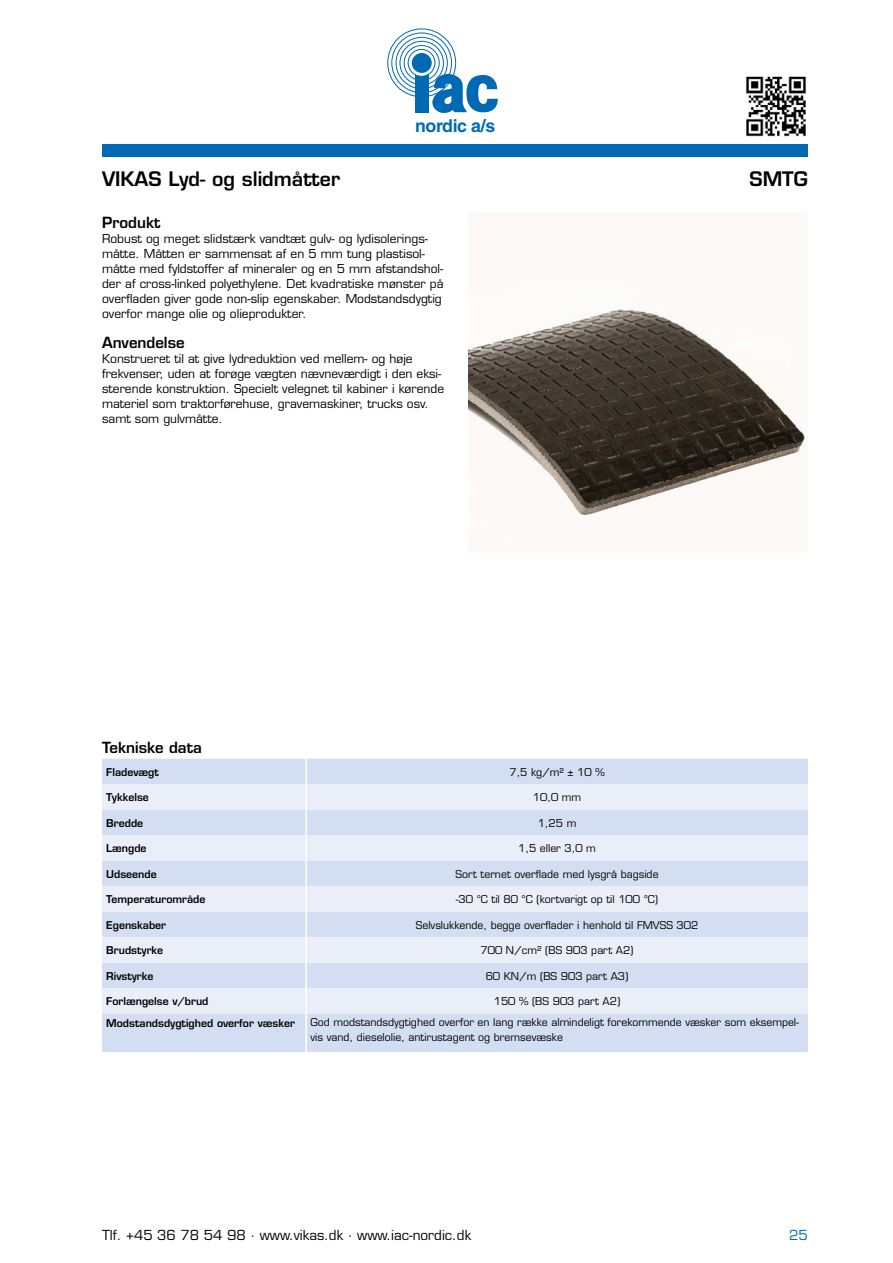
<style>
.page{position:relative;width:893px;height:1263px;background:#fff}
.page>*{position:absolute;margin:0;border:0;box-sizing:border-box;transform-origin:0 0}
.t1{font:600 19.5px "Eurostile";color:#000}
.t2{font:700 17.7px "Helvetica";letter-spacing:-.02em;color:#006ab3}
.t3{font:600 15px "Eurostile";color:#000}
.t4{font:13.5px "Eurostile";color:#000}
.t5{font:13.5px "Eurostile";color:#006bb5}
.t6{font:12px/15px "Eurostile";color:#000}
.t7{font:10.5px/15px "Eurostile";color:#000}
.t8{font:600 10.5px "Eurostile";color:#000}
</style>
<div class="page">
<img style="left:746px;top:76px;width:60px;height:61px">
<img style="left:468px;top:305px;width:340px;height:217px">
<div style="left:102px;top:759px;width:706px;height:293px;background:#d4def2"></div>
<svg style="left:102px;top:784px;width:706px;height:230px;background:#e0e7f5"></svg>
<hr style="left:305px;top:759px;width:2px;height:25px;background:#fff">
<hr style="left:305px;top:784px;width:2px;height:26px;background:#fff">
<hr style="left:305px;top:810px;width:2px;height:25px;background:#fff">
<hr style="left:305px;top:835px;width:2px;height:26px;background:#fff">
<hr style="left:305px;top:861px;width:2px;height:25px;background:#fff">
<hr style="left:305px;top:886px;width:2px;height:26px;background:#fff">
<hr style="left:305px;top:912px;width:2px;height:25px;background:#fff">
<hr style="left:305px;top:937px;width:2px;height:26px;background:#fff">
<hr style="left:305px;top:963px;width:2px;height:25px;background:#fff">
<hr style="left:305px;top:988px;width:2px;height:26px;background:#fff">
<hr style="left:305px;top:1014px;width:2px;height:38px;background:#fff">
<div style="left:102px;top:145px;width:706px;height:12px;background:#0069b4"></div>
<svg style="left:387px;top:29px;width:111px;height:84px"></svg>
<div style="left:412px;top:53px;width:20px;height:20px;background:#0069b4;border-radius:50%"></div>
<h2 class="t2" style="left:415px;top:115px;width:82px">nordic a/s</h2>
<h1 class="t1" style="left:102px;top:166px;width:240px">VIKAS Lyd- og slidmåtter</h1>
<h1 class="t1" style="left:749px;top:166px;width:13px">SMTG</h1>
<p class="t3" style="left:102px;top:213px;width:60px">Produkt</p>
<p class="t6" style="left:102px;top:231px;width:343px">Robust og meget slidstærk vandtæt gulv- og lydisolerings&shy;måtte. Måtten er sammensat af en 5 mm tung plastisol&shy;måtte med fyldstoffer af mineraler og en 5 mm afstandshol&shy;der af cross-linked polyethylene. Det kvadratiske mønster på overfladen giver gode non-slip egenskaber. Modstandsdygtig overfor mange olie og olieprodukter.</p>
<p class="t3" style="left:102px;top:333px;width:84px">Anvendelse</p>
<p class="t6" style="left:102px;top:351px;width:344px">Konstrueret til at give lydreduktion ved mellem- og høje frekvenser, uden at forøge vægten nævneværdigt i den eksi&shy;sterende konstruktion. Specielt velegnet til kabiner i kørende materiel som traktorførehuse, gravemaskiner, trucks osv. samt som gulvmåtte.</p>
<p class="t3" style="left:102px;top:738px;width:101px">Tekniske data</p>
<p class="t8" style="left:106px;top:765px;width:54px">Fladevægt</p>
<p class="t7" style="left:509px;top:764px;width:97px">7,5 kg/m² ± 10 %</p>
<p class="t8" style="left:106px;top:791px;width:44px">Tykkelse</p>
<p class="t7" style="left:533px;top:790px;width:50px">10,0 mm</p>
<p class="t8" style="left:106px;top:816px;width:38px">Bredde</p>
<p class="t7" style="left:538px;top:815px;width:40px">1,25 m</p>
<p class="t8" style="left:106px;top:842px;width:42px">Længde</p>
<p class="t7" style="left:518px;top:841px;width:79px">1,5 eller 3,0 m</p>
<p class="t8" style="left:106px;top:867px;width:52px">Udseende</p>
<p class="t7" style="left:455px;top:866px;width:205px">Sort ternet overflade med lysgrå bagside</p>
<p class="t8" style="left:106px;top:893px;width:101px">Temperaturområde</p>
<p class="t7" style="left:456px;top:892px;width:204px">-30 °C til 80 °C (kortvarigt op til 100 °C)</p>
<p class="t8" style="left:106px;top:918px;width:61px">Egenskaber</p>
<p class="t7" style="left:416px;top:917px;width:284px">Selvslukkende, begge overflader i henhold til FMVSS 302</p>
<p class="t8" style="left:106px;top:944px;width:58px">Brudstyrke</p>
<p class="t7" style="left:481px;top:943px;width:154px">700 N/cm² (BS 903 part A2)</p>
<p class="t8" style="left:106px;top:969px;width:49px">Rivstyrke</p>
<p class="t7" style="left:486px;top:968px;width:144px">60 KN/m (BS 903 part A3)</p>
<p class="t8" style="left:106px;top:995px;width:104px">Forlængelse v/brud</p>
<p class="t7" style="left:494px;top:994px;width:128px">150 % (BS 903 part A2)</p>
<p class="t8" style="left:106px;top:1016px;width:190px">Modstandsdygtighed overfor væsker</p>
<p class="t7" style="left:310px;top:1015px;width:490px">God modstandsdygtighed overfor en lang række almindeligt forekommende væsker som eksempel&shy;vis vand, dieselolie, antirustagent og bremsevæske</p>
<p class="t4" style="left:102px;top:1226px;width:371px">Tlf. +45 36 78 54 98 · www.vikas.dk · www.iac-nordic.dk</p>
<p class="t5" style="left:789px;top:1226px;width:20px">25</p>
</div>
